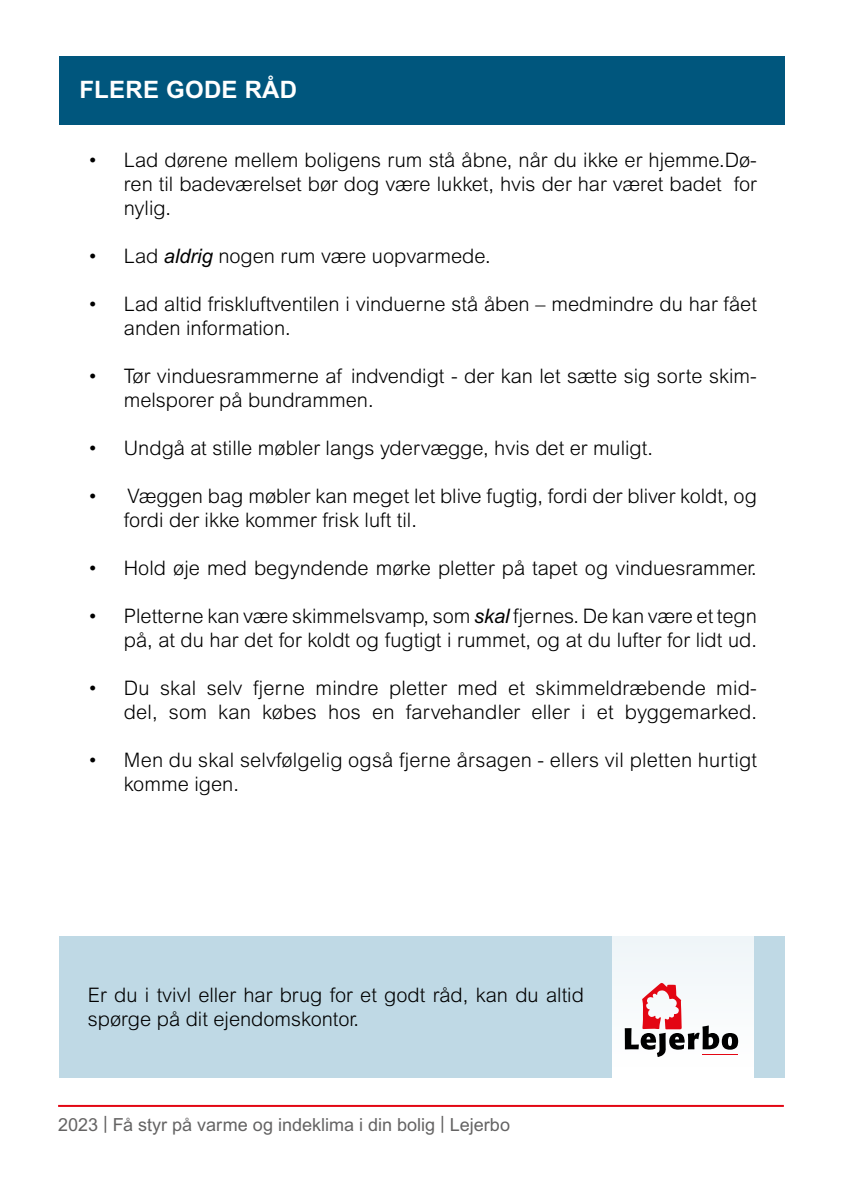
<style>
.page{position:relative;width:842px;height:1191px;background:#fff}
.page>*{position:absolute;margin:0;border:0;box-sizing:border-box;transform-origin:0 0}
.t1{font:700 24px "Arial MT Pro";letter-spacing:.01em;color:#fff}
.P_Brødtekst{font:300 20px/24px "Arial MT Pro";color:#000}
.t2{font:18px "Arial MT Pro";color:#646363}
.s1{font-weight:400;font-style:italic}
</style>
<div class="page">
<hr style="left:58px;top:1105px;width:726px;height:2px;background:#e30613">
<div style="left:60px;top:935px;width:725px;height:142px;background:#bfd9e5"></div>
<div style="left:612px;top:57px;width:142px;height:1023px;background:#fff"></div>
<svg style="left:625px;top:982px;width:113px;height:75px"></svg>
<div style="left:60px;top:57px;width:725px;height:68px;background:#00567d"></div>
<p class="t1" style="left:79px;top:75px;width:219px">FLERE GODE RÅD</p>
<p class="P_Brødtekst" style="left:124px;top:148px;width:634px;text-align:justify;text-indent:-36px">• Lad dørene mellem boligens rum stå åbne, når du ikke er hjemme.Dø&shy;ren til badeværelset bør dog være lukket, hvis der har været badet for nylig.</p>
<p class="P_Brødtekst" style="left:88px;top:244px;width:404px">• Lad <span class="s1">aldrig</span> nogen rum være uopvarmede.</p>
<p class="P_Brødtekst" style="left:124px;top:292px;width:634px;text-indent:-36px">• Lad altid friskluftventilen i vinduerne stå åben – medmindre du har fået anden information.</p>
<p class="P_Brødtekst" style="left:124px;top:364px;width:634px;text-indent:-36px">• Tør vinduesrammerne af indvendigt - der kan let sætte sig sorte skim&shy;melsporer på bundrammen.</p>
<p class="P_Brødtekst" style="left:88px;top:436px;width:567px">• Undgå at stille møbler langs ydervægge, hvis det er muligt.</p>
<p class="P_Brødtekst" style="left:124px;top:484px;width:634px;text-indent:-36px">• Væggen bag møbler kan meget let blive fugtig, fordi der bliver koldt, og fordi der ikke kommer frisk luft til.</p>
<p class="P_Brødtekst" style="left:88px;top:556px;width:670px">• Hold øje med begyndende mørke pletter på tapet og vinduesrammer.</p>
<p class="P_Brødtekst" style="left:88px;top:604px;width:671px;text-align:right">• Pletterne kan være skimmelsvamp, som <span class="s1">skal</span> fjernes. De kan være et tegn på, at du har det for koldt og fugtigt i rummet, og at du lufter for lidt ud.</p>
<p class="P_Brødtekst" style="left:88px;top:676px;width:671px;text-align:right">• Du skal selv fjerne mindre pletter med et skimmeldræbende mid&shy;del, som kan købes hos en farvehandler eller i et byggemarked.</p>
<p class="P_Brødtekst" style="left:124px;top:748px;width:635px;text-indent:-36px">• Men du skal selvfølgelig også fjerne årsagen - ellers vil pletten hurtigt komme igen.</p>
<p class="P_Brødtekst" style="left:88px;top:983px;width:497px">Er du i tvivl eller har brug for et godt råd, kan du altid spørge på dit ejendomskontor.</p>
<p class="t2" style="left:58px;top:1114px;width:453px">2023 | Få styr på varme og indeklima i din bolig | Lejerbo</p>
</div>
